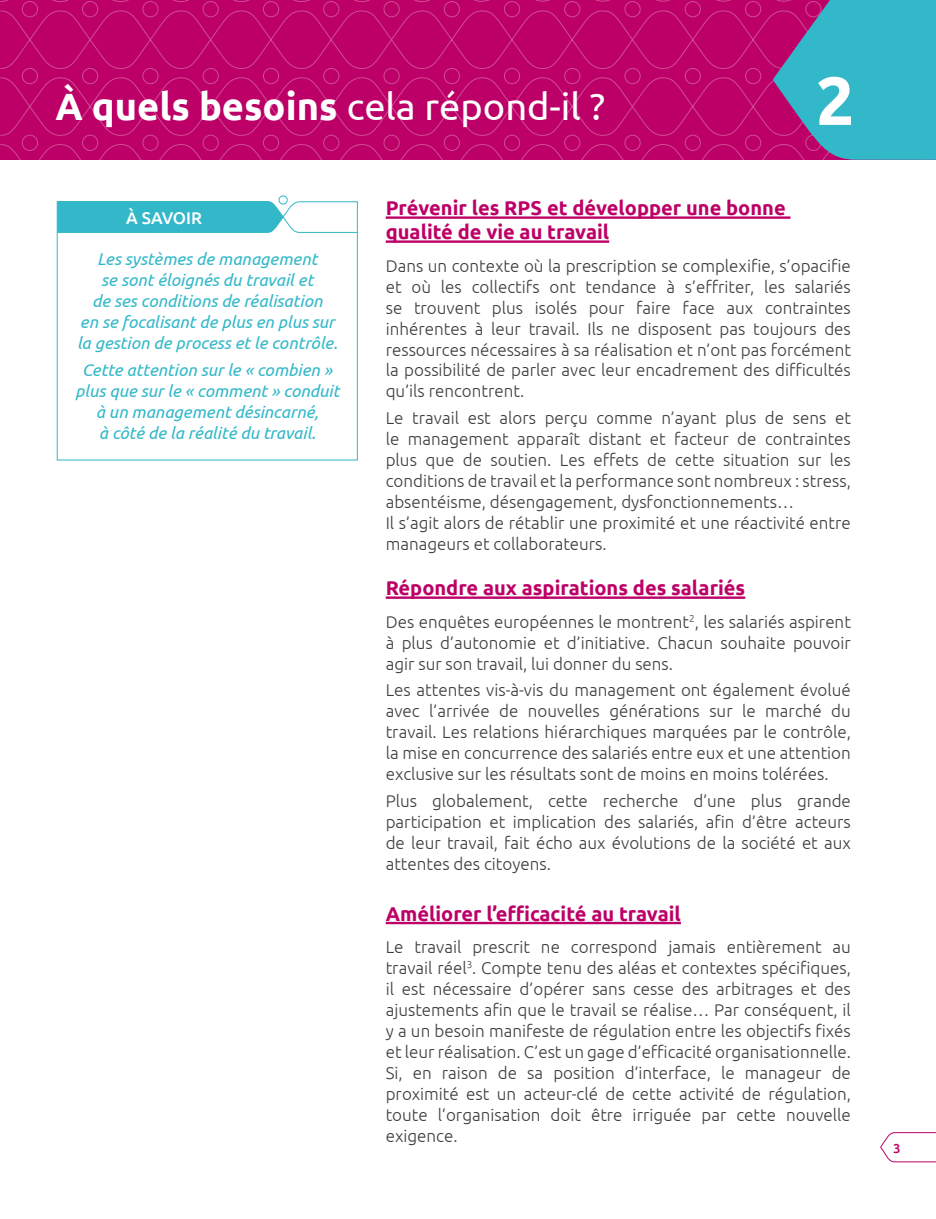
<style>
.page{position:relative;width:936px;height:1219px;background:#fff}
.page>*{position:absolute;margin:0;border:0;box-sizing:border-box;transform-origin:0 0}
.t1{font:700 68px "Ubuntu";color:#fff}
.t2{font:38px "Ubuntu";color:#fff}
.t3{font:700 20px/24px "Ubuntu";color:#bd0067}
.t4{font:300 17px/21px "Ubuntu";color:#3e3d40;text-align:justify}
.t5{font:italic 17px/21px "Ubuntu";color:#32b8c9;text-align:center}
.t6{font:500 17px "Ubuntu";color:#fff}
.t7{font:500 13px "Ubuntu";color:#bd0067}
.s1{font-weight:700}
</style>
<div class="page">
<svg style="left:880px;top:1132px;width:55px;height:31px"></svg>
<hr style="left:386px;top:216px;width:404px;height:3px;background:#bd0067">
<hr style="left:386px;top:240px;width:223px;height:3px;background:#bd0067">
<hr style="left:386px;top:596px;width:359px;height:3px;background:#bd0067">
<hr style="left:386px;top:922px;width:295px;height:2px;background:#bd0067">
<svg style="left:56px;top:195px;width:300px;height:38px"></svg>
<div style="left:57px;top:201px;width:301px;height:259px;border:1px solid #32b8c9"></div>
<svg style="left:0;top:0;width:935px;height:160px;background:#aa1e77"></svg>
<h2 class="t2" style="left:55px;top:83px;width:551px"><span class="s1">À quels besoins</span> cela répond-il ?</h2>
<h1 class="t1" style="left:815px;top:59px;width:40px">2</h1>
<p class="t6" style="left:126px;top:207px;width:77px">À SAVOIR</p>
<p class="t5" style="left:77px;top:248px;width:262px">Les systèmes de management<br>se sont éloignés du travail et<br>de ses conditions de réalisation<br>en se focalisant de plus en plus sur la gestion de process et le contrôle.</p>
<p class="t5" style="left:75px;top:359px;width:265px">Cette attention sur le « combien » plus que sur le « comment » conduit à un management désincarné,<br>à côté de la réalité du travail.</p>
<p class="t3" style="left:386px;top:196px;width:401px">Prévenir les RPS et développer une bonne qualité de vie au travail</p>
<p class="t4" style="left:386px;top:255px;width:466px">Dans un contexte où la prescription se complexifie, s’opacifie et où les collectifs ont tendance à s’effriter, les salariés se trouvent plus isolés pour faire face aux contraintes inhérentes à leur travail. Ils ne disposent pas toujours des ressources nécessaires à sa réalisation et n’ont pas forcément la possibilité de parler avec leur encadrement des difficultés qu’ils rencontrent.</p>
<p class="t4" style="left:386px;top:407px;width:466px;text-align:left">Le travail est alors perçu comme n’ayant plus de sens et le management apparaît distant et facteur de contraintes plus que de soutien. Les effets de cette situation sur les conditions de travail et la performance sont nombreux : stress, absentéisme, désengagement, dysfonctionnements…<br>Il s’agit alors de rétablir une proximité et une réactivité entre manageurs et collaborateurs.</p>
<p class="t3" style="left:386px;top:576px;width:361px">Répondre aux aspirations des salariés</p>
<p class="t4" style="left:386px;top:611px;width:466px">Des enquêtes européennes le montrent<sup>2</sup>, les salariés aspirent à plus d’autonomie et d’initiative. Chacun souhaite pouvoir agir sur son travail, lui donner du sens.</p>
<p class="t4" style="left:386px;top:679px;width:466px">Les attentes vis-à-vis du management ont également évolué avec l’arrivée de nouvelles générations sur le marché du travail. Les relations hiérarchiques marquées par le contrôle, la mise en concurrence des salariés entre eux et une attention exclusive sur les résultats sont de moins en moins tolérées.</p>
<p class="t4" style="left:386px;top:790px;width:466px">Plus globalement, cette recherche d’une plus grande participation et implication des salariés, afin d’être acteurs de leur travail, fait écho aux évolutions de la société et aux attentes des citoyens.</p>
<p class="t3" style="left:386px;top:901px;width:296px">Améliorer l’efficacité au travail</p>
<p class="t4" style="left:386px;top:936px;width:466px">Le travail prescrit ne correspond jamais entièrement au travail réel<sup>3</sup>. Compte tenu des aléas et contextes spécifiques, il est nécessaire d’opérer sans cesse des arbitrages et des ajustements afin que le travail se réalise… Par conséquent, il y a un besoin manifeste de régulation entre les objectifs fixés et leur réalisation. C’est un gage d’efficacité organisationnelle.<br>Si, en raison de sa position d’interface, le manageur de proximité est un acteur-clé de cette activité de régulation, toute l’organisation doit être irriguée par cette nouvelle exigence.</p>
<p class="t7" style="left:893px;top:1140px;width:9px">3</p>
</div>
